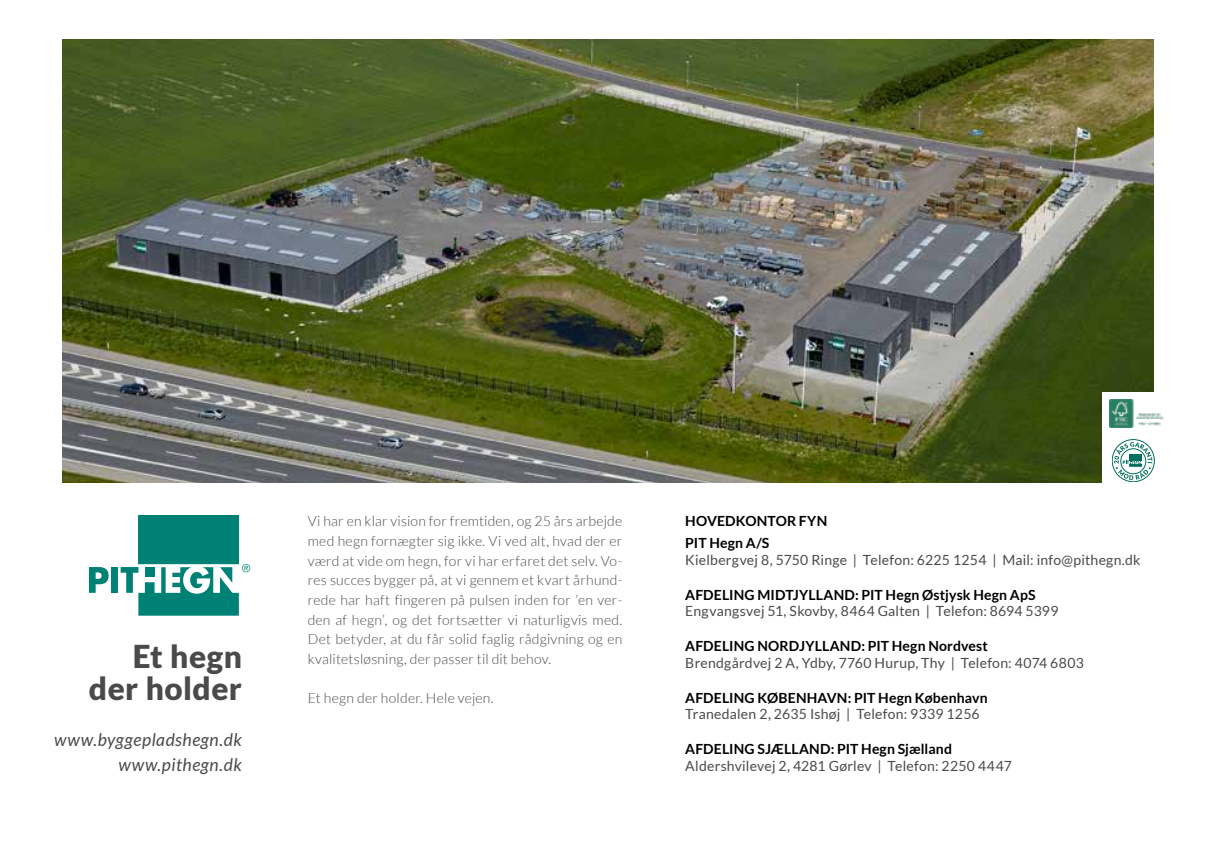
<style>
.page{position:relative;width:1216px;height:844px;background:#fff}
.page>*{position:absolute;margin:0;border:0;box-sizing:border-box;transform-origin:0 0}
.t1{font:900 31.5px/31.5px "Lato";letter-spacing:.015em;color:#4a4a49;text-align:right}
.t2{font:italic 17.5px/25.2px "Lato";letter-spacing:.03em;color:#4a4a49;text-align:right}
.t3{font:300 14px/19.6px "Lato";letter-spacing:.015em;color:#4a4a49;text-align:justify}
.t4{font:14px "Lato";letter-spacing:.015em;color:#4a4a49}
.t5{font:700 14px/21.5px "Lato";letter-spacing:.01em;color:#000}
</style>
<div class="page">
<img style="left:62px;top:40px;width:1091px;height:442px">
<div style="left:1102px;top:392px;width:74px;height:98px;background:#fff"></div>
<svg style="left:89px;top:567px;width:20px;height:25px"></svg>
<div style="left:112px;top:567px;width:6px;height:25px;background:#008176"></div>
<div style="left:138px;top:515px;width:101px;height:48px;background:#008176"></div>
<svg style="left:121px;top:564px;width:129px;height:51px"></svg>
<img style="left:1109px;top:400px;width:55px;height:27px">
<svg style="left:1112px;top:439px;width:42px;height:42px"></svg>
<div style="left:1111px;top:439px;width:43px;height:42px;border:1px solid #006f5e;border-radius:50%"></div>
<svg style="left:1114px;top:442px;width:38px;height:37px"></svg>
<h1 class="t1" style="left:89px;top:640px;width:154px">Et hegn der holder</h1>
<p class="t2" style="left:54px;top:727px;width:189px">www.byggepladshegn.dk www.pithegn.dk</p>
<p class="t3" style="left:308px;top:511px;width:316px">Vi har en klar vision for fremtiden, og 25 års arbejde med hegn fornægter sig ikke. Vi ved alt, hvad der er værd at vide om hegn, for vi har erfaret det selv. Vo&shy;res succes bygger på, at vi gennem et kvart århund&shy;rede har haft fingeren på pulsen inden for ’en ver&shy;den af hegn’, og det fortsætter vi naturligvis med.<br>Det betyder, at du får solid faglig rådgivning og en kvalitetsløsning, der passer til dit behov.</p>
<p class="t3" style="left:308px;top:688px;width:187px">Et hegn der holder. Hele vejen.</p>
<p class="t5" style="left:685px;top:510px;width:143px">HOVEDKONTOR FYN<br>PIT Hegn A/S</p>
<p class="t4" style="left:685px;top:551px;width:457px">Kielbergvej 8, 5750 Ringe | Telefon: 6225 1254 | Mail: info@pithegn.dk</p>
<p class="t5" style="left:685px;top:583px;width:352px">AFDELING MIDTJYLLAND: PIT Hegn Østjysk Hegn ApS</p>
<p class="t4" style="left:685px;top:603px;width:374px">Engvangsvej 51, Skovby, 8464 Galten | Telefon: 8694 5399</p>
<p class="t5" style="left:685px;top:634px;width:304px">AFDELING NORDJYLLAND: PIT Hegn Nordvest</p>
<p class="t4" style="left:685px;top:654px;width:400px">Brendgårdvej 2 A, Ydby, 7760 Hurup, Thy | Telefon: 4074 6803</p>
<p class="t5" style="left:685px;top:686px;width:304px">AFDELING KØBENHAVN: PIT Hegn København</p>
<p class="t4" style="left:685px;top:706px;width:296px">Tranedalen 2, 2635 Ishøj | Telefon: 9339 1256</p>
<p class="t5" style="left:685px;top:738px;width:268px">AFDELING SJÆLLAND: PIT Hegn Sjælland</p>
<p class="t4" style="left:685px;top:758px;width:328px">Aldershvilevej 2, 4281 Gørlev | Telefon: 2250 4447</p>
</div>
